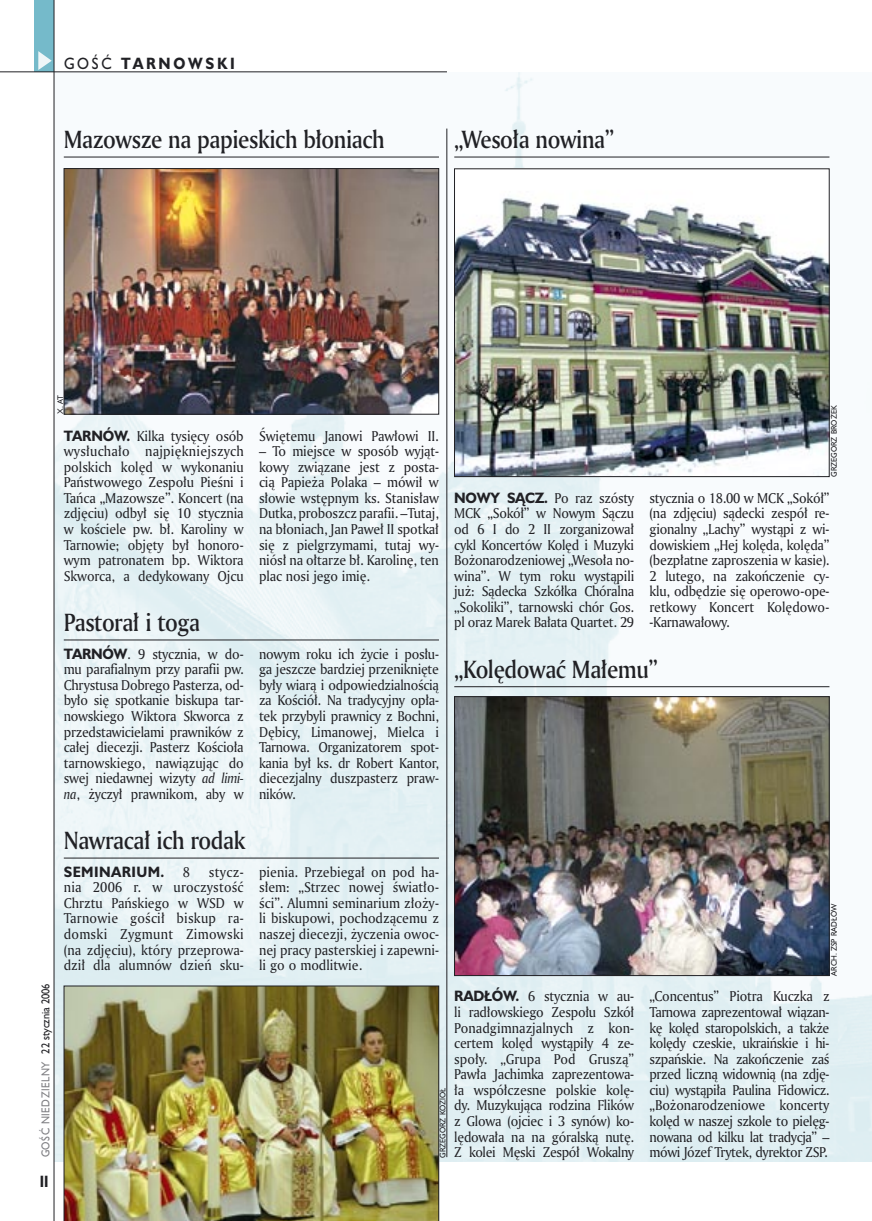
<style>
.page{position:relative;width:872px;height:1221px;background:#fff}
.page>*{position:absolute;margin:0;border:0;box-sizing:border-box;transform-origin:0 0}
._05d_tytyl_Kronika_AmMd_16_pt{font:24px "Amerigo Md PL";letter-spacing:-.02em;color:#212125;scale:.9 1}
._15a_temat_lewo{font:700 15px "Humanst 521 PL";letter-spacing:.2em;color:#212125;scale:.9 1}
._16_pagina_lewa{font:700 15px "Humanst 521 Cn PL";color:#212125;scale:.94 1}
._03_body_bez_akapitu{font:13.8px/15.6px "Amerigo PL";letter-spacing:-.015em;color:#212125;text-align:justify;scale:.94 1}
._03_body_bez_akapitu-2{font:700 13.8px "Humanst 521 PL";letter-spacing:.03em;color:#212125;scale:.94 1}
._18a_data_lewa_GOSC{font:10.5px "Humanst 521 PL";letter-spacing:.05em;color:#7f7f83;scale:.9 1}
._18_data_lewa{font:10.5px "Humanst 521 PL";color:#212125;scale:.9 1}
._09a_autor_zdjecia_Hu_5_pt{font:7.5px "Humanst 521 PL";color:#212125;scale:.94 1}
.s1{font-weight:400}
.s2{font-family:"Humanst 521 PL";font-weight:700}
.s3{font-style:italic}
</style>
<div class="page">
<img style="left:55px;top:72px;width:817px;height:1089px">
<div style="left:35px;top:0;width:19px;height:72px;background:#75baca"></div>
<svg style="left:38px;top:51px;width:14px;height:19px"></svg>
<hr style="left:54px;top:0;width:1px;height:1220px;background:#212125">
<hr style="left:0;top:72px;width:447px;height:1px;background:#212125">
<hr style="left:64px;top:157px;width:375px;height:1px;background:#212125">
<hr style="left:454px;top:686px;width:375px;height:1px;background:#212125">
<hr style="left:64px;top:639px;width:375px;height:1px;background:#212125">
<hr style="left:454px;top:157px;width:375px;height:1px;background:#212125">
<hr style="left:446px;top:129px;width:1px;height:1027px;background:#212125">
<img style="left:66px;top:170px;width:371px;height:242px">
<div style="left:64px;top:168px;width:375px;height:246px;border:1px solid #212125"></div>
<img style="left:456px;top:698px;width:371px;height:275px">
<div style="left:454px;top:696px;width:375px;height:279px;border:1px solid #212125"></div>
<img style="left:456px;top:170px;width:371px;height:305px">
<div style="left:454px;top:168px;width:375px;height:309px;border:1px solid #212125"></div>
<hr style="left:64px;top:857px;width:375px;height:1px;background:#212125">
<img style="left:64px;top:985px;width:375px;height:235px">
<p class="_15a_temat_lewo" style="left:64px;top:53px;width:191px"><span class="s1">GOŚĆ</span> TARNOWSKI</p>
<p class="_05d_tytyl_Kronika_AmMd_16_pt" style="left:64px;top:123px;width:358px">Mazowsze na papieskich błoniach</p>
<p class="_05d_tytyl_Kronika_AmMd_16_pt" style="left:454px;top:123px;width:179px">„Wesoła nowina”</p>
<p class="_09a_autor_zdjecia_Hu_5_pt" style="left:55px;top:414px;width:21px;rotate:-90deg">X. AT</p>
<p class="_03_body_bez_akapitu" style="left:64px;top:427px;width:193px"><span class="s2">TARNÓW.</span> Kilka tysięcy osób wysłuchało najpiękniejszych polskich kolęd w wykonaniu Państwowego Zespołu Pieśni i Tańca „Mazowsze”. Koncert (na zdjęciu) odbył się 10 stycznia w kościele pw. bł. Karoliny w Tarnowie; objęty był honoro&shy;wym patronatem bp. Wiktora Skworca, a dedykowany Ojcu</p>
<p class="_03_body_bez_akapitu" style="left:259px;top:427px;width:193px">Świętemu Janowi Pawłowi II.</p>
<p class="_03_body_bez_akapitu" style="left:259px;top:443px;width:193px">– To miejsce w sposób wyjąt&shy;kowy związane jest z posta&shy;cią Papieża Polaka – mówił w słowie wstępnym ks. Stanisław Dutka, proboszcz parafii. –Tutaj, na błoniach, Jan Paweł II spotkał się z pielgrzymami, tutaj wy&shy;niósł na ołtarze bł. Karolinę, ten plac nosi jego imię.</p>
<p class="_05d_tytyl_Kronika_AmMd_16_pt" style="left:64px;top:606px;width:153px">Pastorał i toga</p>
<p class="_03_body_bez_akapitu" style="left:64px;top:645px;width:193px"><span class="s2">TARNÓW</span>. 9 stycznia, w do&shy;mu parafialnym przy parafii pw.<br>Chrystusa Dobrego Pasterza, od&shy;było się spotkanie biskupa tar&shy;nowskiego Wiktora Skworca z przedstawicielami prawników z całej diecezji. Pasterz Kościoła tarnowskiego, nawiązując do swej niedawnej wizyty <span class="s3">ad limi&shy;na</span>, życzył prawnikom, aby w</p>
<p class="_03_body_bez_akapitu" style="left:259px;top:645px;width:193px">nowym roku ich życie i posłu&shy;ga jeszcze bardziej przeniknięte były wiarą i odpowiedzialnością za Kościół. Na tradycyjny opła&shy;tek przybyli prawnicy z Bochni, Dębicy, Limanowej, Mielca i Tarnowa. Organizatorem spot&shy;kania był ks. dr Robert Kantor, diecezjalny duszpasterz praw&shy;ników.</p>
<p class="_05d_tytyl_Kronika_AmMd_16_pt" style="left:64px;top:824px;width:203px">Nawracał ich rodak</p>
<p class="_03_body_bez_akapitu-2" style="left:64px;top:862px;width:109px">SEMINARIUM.</p>
<p class="_03_body_bez_akapitu" style="left:183px;top:863px;width:9px">8</p>
<p class="_03_body_bez_akapitu" style="left:64px;top:863px;width:193px;text-indent:145px">stycz&shy;nia 2006 r. w uroczystość Chrztu Pańskiego w WSD w Tarnowie gościł biskup ra&shy;domski Zygmunt Zimowski (na zdjęciu), który przeprowa&shy;dził dla alumnów dzień sku-</p>
<p class="_03_body_bez_akapitu" style="left:259px;top:863px;width:193px">pienia. Przebiegał on pod ha&shy;słem: „Strzec nowej światło&shy;ści”. Alumni seminarium złoży&shy;li biskupowi, pochodzącemu z naszej diecezji, życzenia owoc&shy;nej pracy pasterskiej i zapewni&shy;li go o modlitwie.</p>
<p class="_09a_autor_zdjecia_Hu_5_pt" style="left:829px;top:476px;width:77px;rotate:-90deg">GRZEGORZ BROŻEK</p>
<p class="_03_body_bez_akapitu" style="left:454px;top:489px;width:193px"><span class="s2">NOWY SĄCZ.</span> Po raz szósty MCK „Sokół” w Nowym Sączu od 6 I do 2 II zorganizował cykl Koncertów Kolęd i Muzyki Bożonarodzeniowej „Wesoła no&shy;wina”. W tym roku wystąpili już: Sądecka Szkółka Chóralna „Sokoliki”, tarnowski chór Gos. pl oraz Marek Bałata Quartet. 29</p>
<p class="_03_body_bez_akapitu" style="left:649px;top:489px;width:193px">stycznia o 18.00 w MCK „Sokół” (na zdjęciu) sądecki zespół re&shy;gionalny „Lachy” wystąpi z wi&shy;dowiskiem „Hej kolęda, kolęda” (bezpłatne zaproszenia w kasie).<br>2 lutego, na zakończenie cy&shy;klu, odbędzie się operowo-ope&shy;retkowy Koncert Kolędowo--Karnawałowy.</p>
<p class="_05d_tytyl_Kronika_AmMd_16_pt" style="left:454px;top:653px;width:228px">„Kolędować Małemu”</p>
<p class="_09a_autor_zdjecia_Hu_5_pt" style="left:829px;top:975px;width:78px;rotate:-90deg">ARCH. ZSP RADŁÓW</p>
<p class="_18_data_lewa" style="left:38px;top:1053px;width:79px;rotate:-90deg">22 stycznia 2006</p>
<p class="_18a_data_lewa_GOSC" style="left:38px;top:1157px;width:108px;rotate:-90deg">GOŚĆ NIEDZIELNY</p>
<p class="_16_pagina_lewa" style="left:40px;top:1170px;width:11px">II</p>
<p class="_09a_autor_zdjecia_Hu_5_pt" style="left:438px;top:1157px;width:76px;rotate:-90deg">GRZEGORZ KOZIOŁ</p>
<p class="_03_body_bez_akapitu" style="left:454px;top:988px;width:193px"><span class="s2">RADŁÓW.</span> 6 stycznia w au&shy;li radłowskiego Zespołu Szkół Ponadgimnazjalnych z kon&shy;certem kolęd wystąpiły 4 ze&shy;społy. „Grupa Pod Gruszą” Pawła Jachimka zaprezentowa&shy;ła współczesne polskie kolę&shy;dy. Muzykująca rodzina Flików z Glowa (ojciec i 3 synów) ko&shy;lędowała na na góralską nutę.<br>Z kolei Męski Zespół Wokalny</p>
<p class="_03_body_bez_akapitu" style="left:649px;top:988px;width:193px">„Concentus” Piotra Kuczka z Tarnowa zaprezentował wiązan&shy;kę kolęd staropolskich, a także kolędy czeskie, ukraińskie i hi&shy;szpańskie. Na zakończenie zaś przed liczną widownią (na zdję&shy;ciu) wystąpiła Paulina Fidowicz. „Bożonarodzeniowe koncerty kolęd w naszej szkole to pielęg&shy;nowana od kilku lat tradycja” – mówi Józef Trytek, dyrektor ZSP.</p>
</div>
